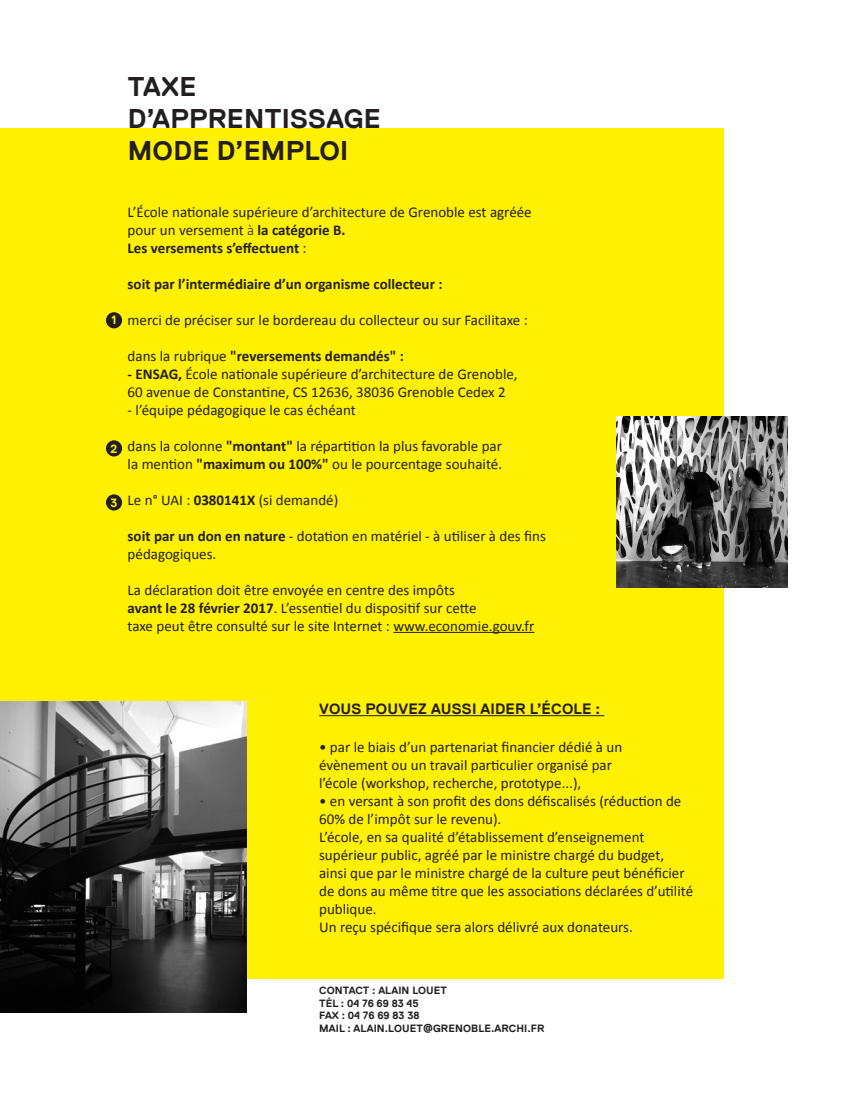
<style>
.page{position:relative;width:851px;height:1106px;background:#fff}
.page>*{position:absolute;margin:0;border:0;box-sizing:border-box;transform-origin:0 0}
.t1{font:700 27px "Replica";letter-spacing:.01em;color:#231f20}
.t2{font:15px/18px "Calibri";color:#231f20}
.t3{font:700 15px "Calibri";color:#231f20}
.t4{font:700 15px "Replica";letter-spacing:.01em;color:#231f20}
.t5{font:700 12px "Replica";color:#fff101}
.t6{font:700 10.5px/12.6px "Replica";letter-spacing:.01em;color:#231f20}
.s1{font-weight:300}
.s2{font-weight:700}
.s3{font-weight:400}
</style>
<div class="page">
<div style="left:0;top:128px;width:723px;height:850px;background:#fff101"></div>
<img style="left:0;top:702px;width:247px;height:310px">
<img style="left:617px;top:417px;width:170px;height:170px">
<hr style="left:319px;top:715px;width:285px;height:1px;background:#231f20">
<hr style="left:393px;top:632px;width:141px;height:1px;background:#231f20">
<div style="left:106px;top:312px;width:16px;height:16px;background:#231f20;border-radius:50%"></div>
<div style="left:106px;top:440px;width:16px;height:16px;background:#231f20;border-radius:50%"></div>
<div style="left:106px;top:494px;width:16px;height:16px;background:#231f20;border-radius:50%"></div>
<p class="t1" style="left:128px;top:71px;width:70px">TAXE</p>
<p class="t1" style="left:128px;top:104px;width:254px">D’APPRENTISSAGE</p>
<p class="t1" style="left:128px;top:136px;width:222px">MODE D’EMPLOI</p>
<p class="t5" style="left:112px;top:313px;width:6px">1</p>
<p class="t5" style="left:111px;top:442px;width:8px">2</p>
<p class="t5" style="left:111px;top:496px;width:8px">3</p>
<p class="t2" style="left:128px;top:202px;width:405px">L’École nationale supérieure d’architecture de Grenoble est agréée pour un versement <span class="s1">à</span> <span class="s2">la catégorie B.</span></p>
<p class="t3" style="left:128px;top:238px;width:180px">Les versements s’effectuent <span class="s3">:</span></p>
<p class="t3" style="left:128px;top:274px;width:316px">soit par l’intermédiaire d’un organisme collecteur :</p>
<p class="t2" style="left:128px;top:310px;width:401px">merci de préciser sur le bordereau du collecteur ou sur Facilitaxe :</p>
<p class="t3" style="left:128px;top:346px;width:278px"><span class="s3">dans la rubrique</span> "reversements demandés" :</p>
<p class="t2" style="left:128px;top:364px;width:391px"><span class="s2">- ENSAG,</span> École nationale supérieure d’architecture de Grenoble,<br>60 avenue de Constantine, CS 12636, 38036 Grenoble Cedex 2</p>
<p class="t2" style="left:128px;top:400px;width:229px">- l’équipe pédagogique le cas échéant</p>
<p class="t2" style="left:128px;top:436px;width:376px">dans la colonne <span class="s2">"montant"</span> la répartition la plus favorable par la mention <span class="s2">"maximum ou 100%"</span> ou le pourcentage souhaité.</p>
<p class="t2" style="left:128px;top:490px;width:212px">Le n° UAI : <span class="s2">0380141X</span> (si demandé)</p>
<p class="t2" style="left:128px;top:526px;width:419px"><span class="s2">soit par un don en nature</span> - dotation en matériel - à utiliser à des fins</p>
<p class="t2" style="left:128px;top:544px;width:90px">pédagogiques.</p>
<p class="t2" style="left:128px;top:580px;width:408px">La déclaration doit être envoyée en centre des impôts<br><span class="s2">avant le 28 février 2017</span>. L’essentiel du dispositif sur cette<br>taxe peut être consulté sur le site Internet : www.economie.gouv.fr</p>
<p class="t4" style="left:319px;top:700px;width:283px">VOUS POUVEZ AUSSI AIDER L’ÉCOLE :</p>
<p class="t2" style="left:319px;top:738px;width:304px">• par le biais d’un partenariat financier dédié à un</p>
<p class="t2" style="left:319px;top:756px;width:294px">évènement ou un travail particulier organisé par</p>
<p class="t2" style="left:319px;top:774px;width:264px">l’école (workshop, recherche, prototype...),</p>
<p class="t2" style="left:319px;top:792px;width:364px">• en versant à son profit des dons défiscalisés (réduction de<br>60% de l’impôt sur le revenu).</p>
<p class="t2" style="left:319px;top:828px;width:327px">L’école, en sa qualité d’établissement d’enseignement</p>
<p class="t2" style="left:319px;top:846px;width:346px">supérieur public, agréé par le ministre chargé du budget,</p>
<p class="t2" style="left:319px;top:864px;width:375px">ainsi que par le ministre chargé de la culture peut bénéficier de dons au même titre que les associations déclarées d’utilité publique.</p>
<p class="t2" style="left:319px;top:918px;width:315px">Un reçu spécifique sera alors délivré aux donateurs.</p>
<p class="t6" style="left:319px;top:984px;width:129px">CONTACT : ALAIN LOUET<br>TÉL : 04 76 69 83 45<br>FAX : 04 76 69 83 38</p>
<p class="t6" style="left:319px;top:1022px;width:227px">MAIL : ALAIN.LOUET@GRENOBLE.ARCHI.FR</p>
</div>
